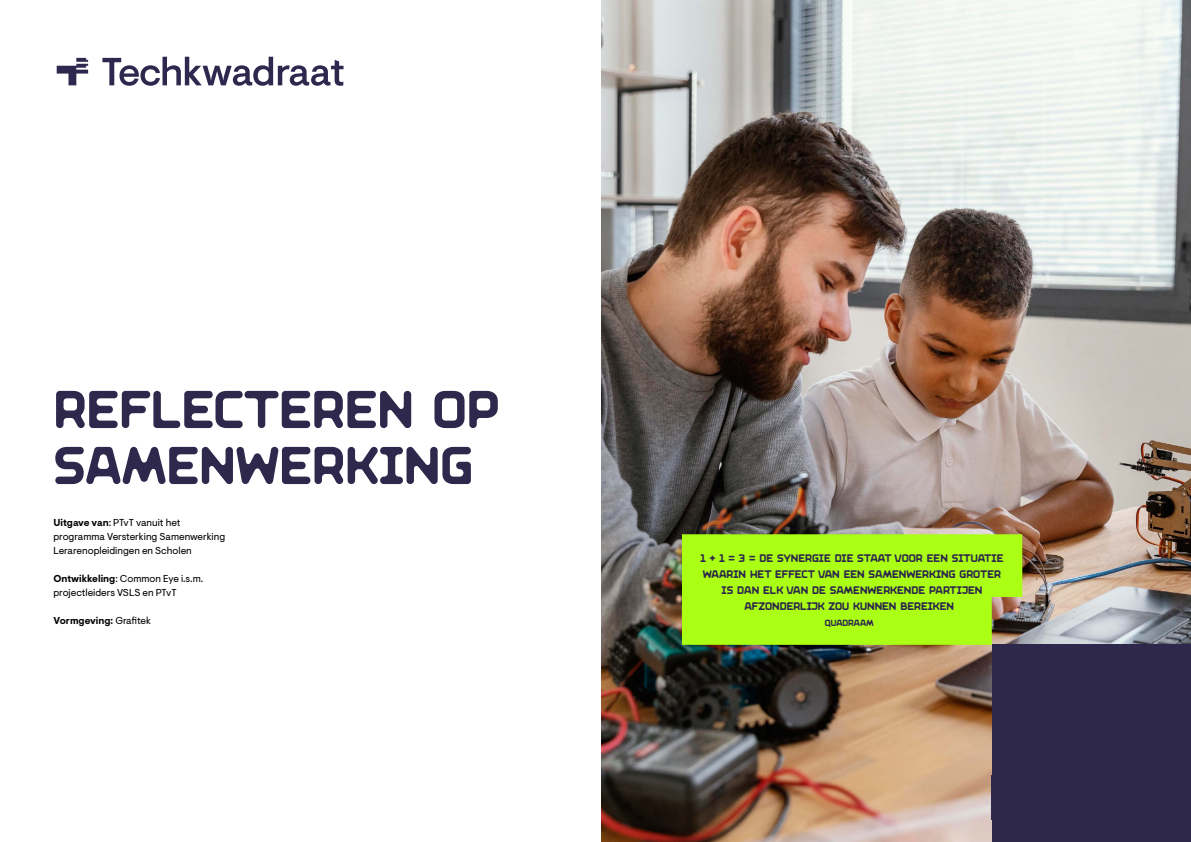
<style>
.page{position:relative;width:1191px;height:842px;background:#fff}
.page>*{position:absolute;margin:0;border:0;box-sizing:border-box;transform-origin:0 0}
.t1{font:53.1px/56px "Maria Unconnected";color:#2e284c}
.t2{font:11px/16px "Maria Unconnected";color:#2e284c;text-align:center}
.t3{font:10px/14px "Visuelt Pro";color:#000}
.t4{font:700 10px "Visuelt Pro";color:#000}
.t5{font:9px "Maria Unconnected";color:#2e284c}
.s1{font-weight:700}
.s2{font-weight:400}
</style>
<div class="page">
<img style="left:601px;top:0;width:590px;height:842px">
<div style="left:682px;top:534px;width:340px;height:111px;background:#abff14"></div>
<svg style="left:57px;top:58px;width:31px;height:27px"></svg>
<svg style="left:102px;top:57px;width:241px;height:29px"></svg>
<div style="left:992px;top:645px;width:199px;height:197px;background:#2e284c"></div>
<h1 class="t1" style="left:53px;top:382px;width:447px">REFLECTEREN OP<br>SAMENWERKING</h1>
<p class="t3" style="left:53px;top:516px;width:173px"><span class="s1">Uitgave van</span>: PTvT vanuit het programma Versterking Samenwerking<br>Lerarenopleidingen en Scholen</p>
<p class="t3" style="left:53px;top:572px;width:151px"><span class="s1">Ontwikkeling</span>: Common Eye i.s.m. projectleiders VSLS en PTvT</p>
<p class="t4" style="left:53px;top:615px;width:99px">Vormgeving: <span class="s2">Grafitek</span></p>
<p class="t2" style="left:700px;top:550px;width:304px">1 + 1 = 3 = DE SYNERGIE DIE STAAT VOOR EEN SITUATIE WAARIN HET EFFECT VAN EEN SAMENWERKING GROTER IS DAN ELK VAN DE SAMENWERKENDE PARTIJEN AFZONDERLIJK ZOU KUNNEN BEREIKEN</p>
<p class="t5" style="left:825px;top:617px;width:50px">QUADRAAM</p>
</div>
